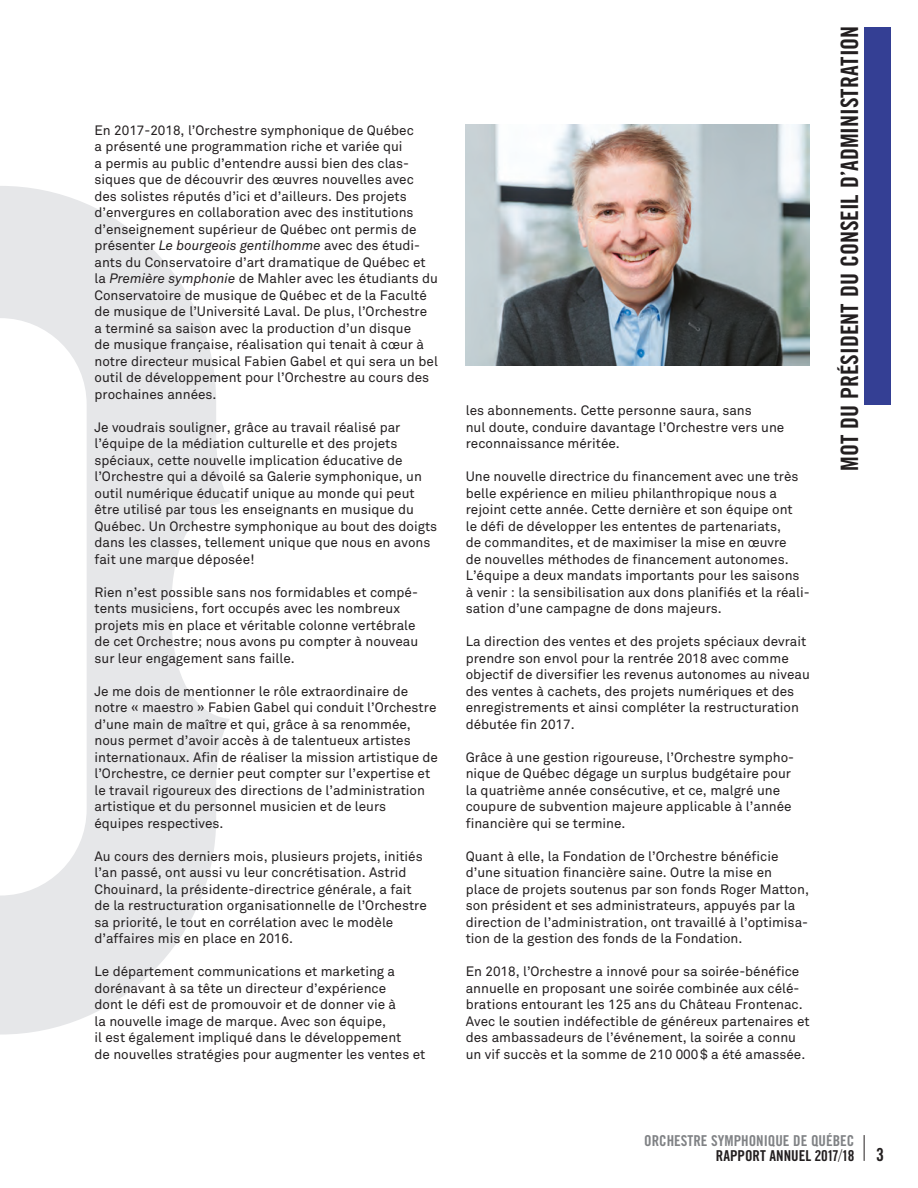
<style>
.page{position:relative;width:918px;height:1188px;background:#fff}
.page>*{position:absolute;margin:0;border:0;box-sizing:border-box;transform-origin:0 0}
.t1{font:24px "Trade Gothic OSQ Bold Cond Twenty";color:#231f20}
.t2{font:18px "Trade Gothic OSQ Bold Cond Twenty";color:#231f20}
.t3{font:15px "Trade Gothic OSQ Bold Cond Twenty";color:#808285}
.t4{font:15px "Trade Gothic OSQ Bold Cond Twenty";color:#231f20}
.t5{font:13.5px/16.5px "Akkurat Pro";color:#231f20}
.s1{font-style:italic}
</style>
<div class="page">
<svg style="left:864px;top:1135px;width:1px;height:26px"></svg>
<svg style="left:0;top:186px;width:230px;height:849px;fill:#e6e7e9"></svg>
<div style="left:864px;top:27px;width:27px;height:378px;background:#343f94"></div>
<img style="left:466px;top:124px;width:344px;height:242px">
<p class="t5" style="left:94px;top:122px;width:345px">En 2017-2018, l’Orchestre symphonique de Québec<br>a présenté une programmation riche et variée qui<br>a permis au public d’entendre aussi bien des clas&shy;siques que de découvrir des œuvres nouvelles avec des solistes réputés d’ici et d’ailleurs. Des projets d’envergures en collaboration avec des institutions d’enseignement supérieur de Québec ont permis de présenter <span class="s1">Le bourgeois gentilhomme</span> avec des étudi&shy;ants du Conservatoire d’art dramatique de Québec et la <span class="s1">Première symphonie</span> de Mahler avec les étudiants du Conservatoire de musique de Québec et de la Faculté de musique de l’Université Laval. De plus, l’Orchestre a terminé sa saison avec la production d’un disque<br>de musique française, réalisation qui tenait à cœur à notre directeur musical Fabien Gabel et qui sera un bel outil de développement pour l’Orchestre au cours des prochaines années.</p>
<p class="t5" style="left:94px;top:419px;width:344px">Je voudrais souligner, grâce au travail réalisé par l’équipe de la médiation culturelle et des projets spéciaux, cette nouvelle implication éducative de l’Orchestre qui a dévoilé sa Galerie symphonique, un outil numérique éducatif unique au monde qui peut être utilisé par tous les enseignants en musique du Québec. Un Orchestre symphonique au bout des doigts dans les classes, tellement unique que nous en avons fait une marque déposée!</p>
<p class="t5" style="left:94px;top:584px;width:325px">Rien n’est possible sans nos formidables et compé&shy;tents musiciens, fort occupés avec les nombreux projets mis en place et véritable colonne vertébrale de cet Orchestre; nous avons pu compter à nouveau sur leur engagement sans faille.</p>
<p class="t5" style="left:94px;top:683px;width:345px">Je me dois de mentionner le rôle extraordinaire de notre « maestro » Fabien Gabel qui conduit l’Orchestre d’une main de maître et qui, grâce à sa renommée, nous permet d’avoir accès à de talentueux artistes internationaux. Afin de réaliser la mission artistique de l’Orchestre, ce dernier peut compter sur l’expertise et le travail rigoureux des directions de l’administration artistique et du personnel musicien et de leurs équipes respectives.</p>
<p class="t5" style="left:94px;top:848px;width:334px">Au cours des derniers mois, plusieurs projets, initiés l’an passé, ont aussi vu leur concrétisation. Astrid Chouinard, la présidente-directrice générale, a fait de la restructuration organisationnelle de l’Orchestre sa priorité, le tout en corrélation avec le modèle d’affaires mis en place en 2016.</p>
<p class="t5" style="left:94px;top:964px;width:332px">Le département communications et marketing a dorénavant à sa tête un directeur d’expérience<br>dont le défi est de promouvoir et de donner vie à<br>la nouvelle image de marque. Avec son équipe,<br>il est également impliqué dans le développement<br>de nouvelles stratégies pour augmenter les ventes et</p>
<p class="t5" style="left:466px;top:403px;width:320px">les abonnements. Cette personne saura, sans<br>nul doute, conduire davantage l’Orchestre vers une reconnaissance méritée.</p>
<p class="t5" style="left:466px;top:469px;width:345px">Une nouvelle directrice du financement avec une très belle expérience en milieu philanthropique nous a rejoint cette année. Cette dernière et son équipe ont<br>le défi de développer les ententes de partenariats,<br>de commandites, et de maximiser la mise en œuvre<br>de nouvelles méthodes de financement autonomes.<br>L’équipe a deux mandats importants pour les saisons à venir : la sensibilisation aux dons planifiés et la réali&shy;sation d’une campagne de dons majeurs.</p>
<p class="t5" style="left:466px;top:634px;width:346px">La direction des ventes et des projets spéciaux devrait prendre son envol pour la rentrée 2018 avec comme objectif de diversifier les revenus autonomes au niveau des ventes à cachets, des projets numériques et des enregistrements et ainsi compléter la restructuration débutée fin 2017.</p>
<p class="t5" style="left:466px;top:749px;width:330px">Grâce à une gestion rigoureuse, l’Orchestre sympho&shy;nique de Québec dégage un surplus budgétaire pour la quatrième année consécutive, et ce, malgré une coupure de subvention majeure applicable à l’année financière qui se termine.</p>
<p class="t5" style="left:466px;top:848px;width:345px">Quant à elle, la Fondation de l’Orchestre bénéficie d’une situation financière saine. Outre la mise en place de projets soutenus par son fonds Roger Matton, son président et ses administrateurs, appuyés par la direction de l’administration, ont travaillé à l’optimisa&shy;tion de la gestion des fonds de la Fondation.</p>
<p class="t5" style="left:466px;top:964px;width:345px">En 2018, l’Orchestre a innové pour sa soirée-bénéfice annuelle en proposant une soirée combinée aux célé&shy;brations entourant les 125 ans du Château Frontenac.<br>Avec le soutien indéfectible de généreux partenaires et des ambassadeurs de l’événement, la soirée a connu un vif succès et la somme de 210 000$ a été amassée.</p>
<h1 class="t1" style="left:835px;top:471px;width:447px;rotate:-90deg">MOT DU PRÉSIDENT DU CONSEIL D’ADMINISTRATION</h1>
<p class="t3" style="left:644px;top:1131px;width:212px">ORCHESTRE SYMPHONIQUE DE QUÉBEC</p>
<p class="t4" style="left:716px;top:1146px;width:140px">RAPPORT ANNUEL 2017/18</p>
<h2 class="t2" style="left:876px;top:1143px;width:9px">3</h2>
</div>
